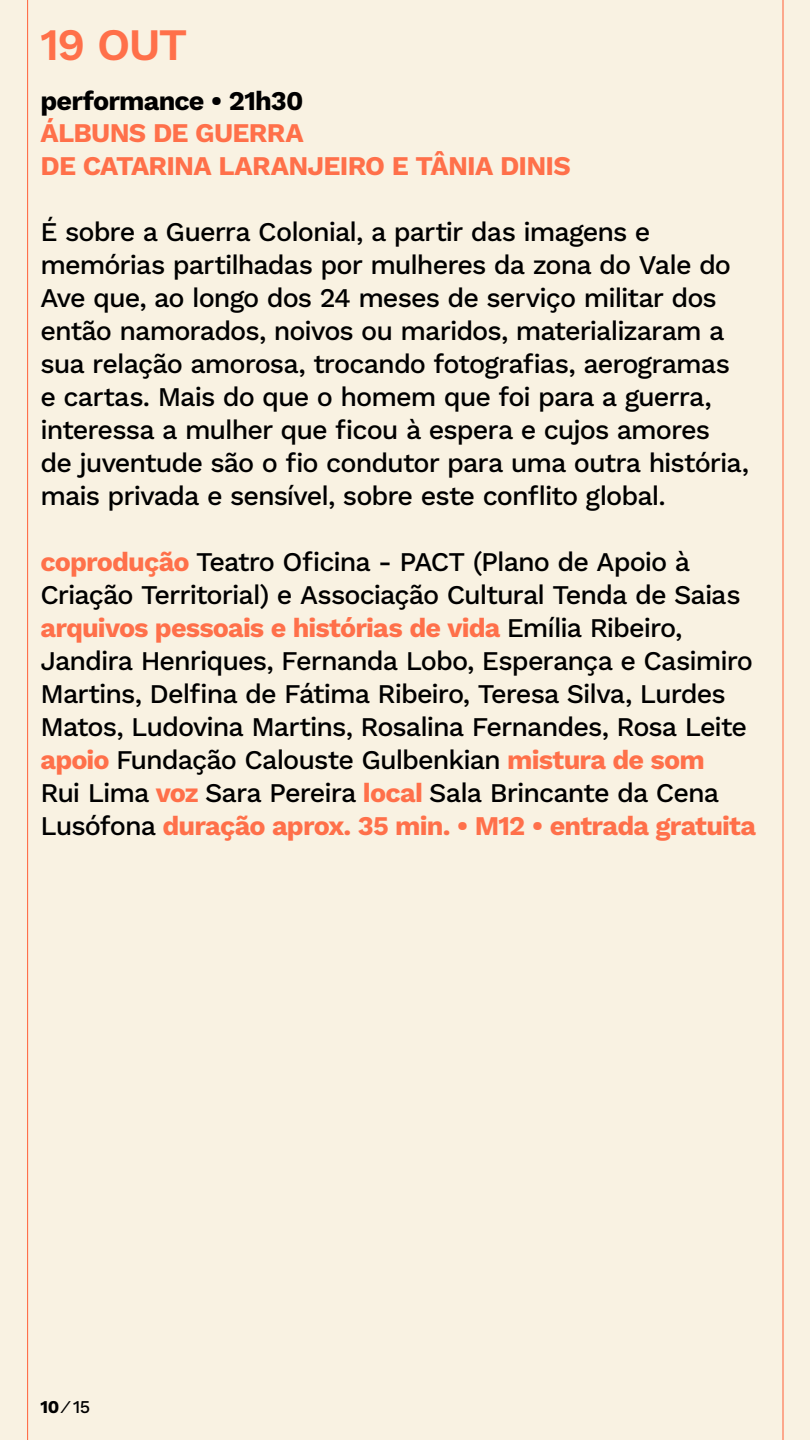
<style>
.page{position:relative;width:810px;height:1440px;background:#f9f2e2}
.page>*{position:absolute;margin:0;border:0;box-sizing:border-box;transform-origin:0 0}
.t1{font:600 45px "Work Sans";color:#ff704a}
.t2{font:500 27px/33px "Work Sans";letter-spacing:-.035em;color:#000}
.t3{font:700 27px/33px "Work Sans";letter-spacing:-.025em;color:#ff704a}
.t4{font:700 27px "Work Sans";letter-spacing:-.03em;color:#000}
.t5{font:500 18px "Work Sans";color:#000}
.s1{font-weight:700;color:#ff704a}
.s2{font-weight:700}
</style>
<div class="page">
<hr style="left:782px;top:0;width:2px;height:1440px;background:#ff704a">
<hr style="left:27px;top:0;width:1px;height:1440px;background:#ff704a">
<h1 class="t1" style="left:40px;top:11px;width:149px">19 OUT</h1>
<p class="t4" style="left:40px;top:80px;width:264px">performance • 21h30</p>
<p class="t3" style="left:40px;top:116px;width:532px">ÁLBUNS DE GUERRA<br>DE CATARINA LARANJEIRO E TÂNIA DINIS</p>
<p class="t2" style="left:40px;top:215px;width:710px">É sobre a Guerra Colonial, a partir das imagens e memórias partilhadas por mulheres da zona do Vale do Ave que, ao longo dos 24 meses de serviço militar dos então namorados, noivos ou maridos, materializaram a sua relação amorosa, trocando fotografias, aerogramas e cartas. Mais do que o homem que foi para a guerra, interessa a mulher que ficou à espera e cujos amores<br>de juventude são o fio condutor para uma outra história, mais privada e sensível, sobre este conflito global.</p>
<p class="t2" style="left:40px;top:545px;width:717px"><span class="s1">coprodução</span> Teatro Oficina - PACT (Plano de Apoio à Criação Territorial) e Associação Cultural Tenda de Saias <span class="s1">arquivos pessoais e histórias de vida</span> Emília Ribeiro, Jandira Henriques, Fernanda Lobo, Esperança e Casimiro Martins, Delfina de Fátima Ribeiro, Teresa Silva, Lurdes Matos, Ludovina Martins, Rosalina Fernandes, Rosa Leite <span class="s1">apoio</span> Fundação Calouste Gulbenkian <span class="s1">mistura de som<br></span>Rui Lima <span class="s1">voz</span> Sara Pereira <span class="s1">local</span> Sala Brincante da Cena Lusófona <span class="s1">duração aprox. 35 min. • M12 • entrada gratuita</span></p>
<p class="t5" style="left:40px;top:1393px;width:51px"><span class="s2">10</span> ⁄ 15</p>
</div>
